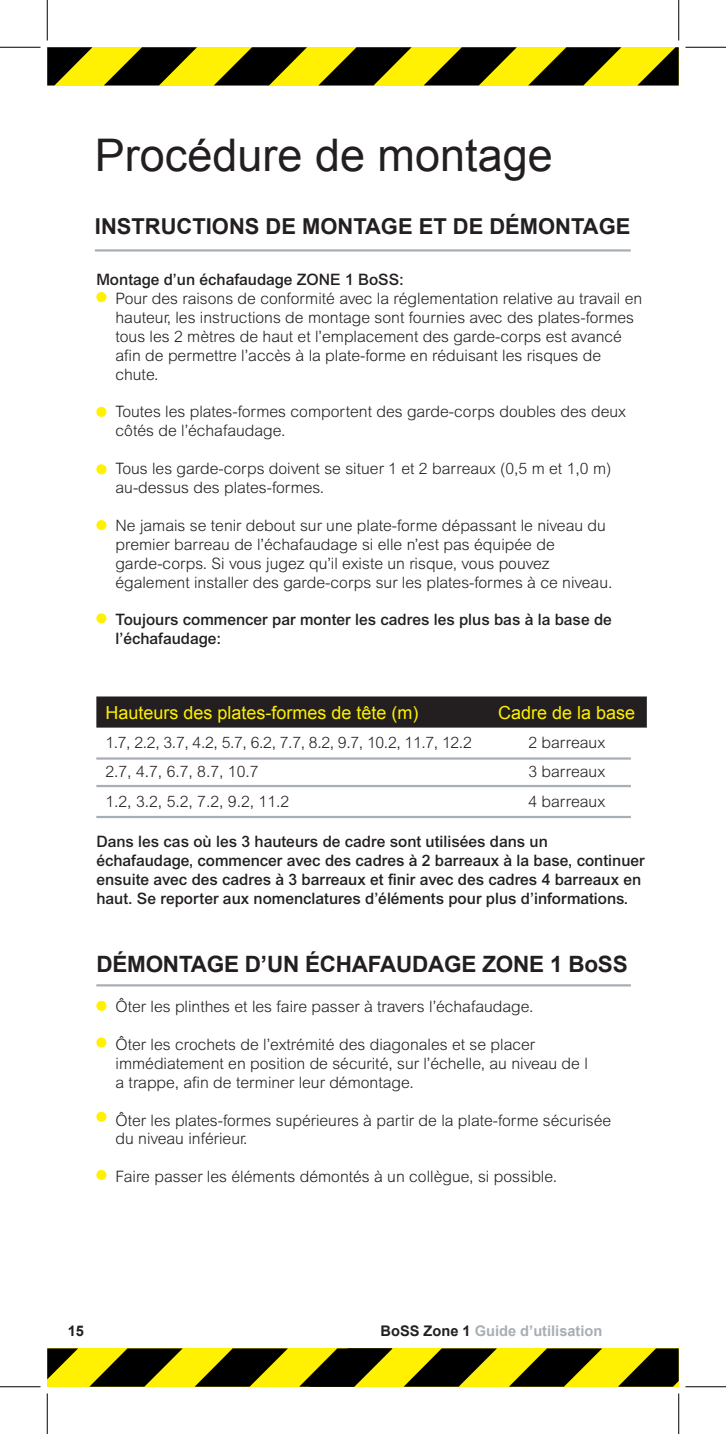
<style>
.page{position:relative;width:726px;height:1434px;background:#fff}
.page>*{position:absolute;margin:0;border:0;box-sizing:border-box;transform-origin:0 0}
.t1{font:45px "Arial";color:#231f20}
.t2{font:700 22.5px "Arial";letter-spacing:-.01em;color:#231f20}
.t3{font:700 22.05px "Arial";color:#231f20}
.t4{font:18px "Arial";color:#fff101}
.t5{font:300 15.75px/18.9px "Arial MT Std";color:#231f20}
.t6{font:500 15.75px/18.9px "Arial MT Std";color:#231f20}
.t7{font:700 14.62px "Arial";color:#a8aeb5}
.t8{font:700 14.62px "Arial";color:#231f20}
.s1{color:#231f20}
</style>
<div class="page">
<div style="left:47px;top:1348px;width:632px;height:39px;background:#fff101"></div>
<svg style="left:618px;top:1348px;width:61px;height:39px"></svg>
<svg style="left:509px;top:1348px;width:93px;height:39px"></svg>
<svg style="left:404px;top:1348px;width:93px;height:39px"></svg>
<svg style="left:299px;top:1348px;width:93px;height:39px"></svg>
<svg style="left:195px;top:1348px;width:93px;height:39px"></svg>
<svg style="left:89px;top:1348px;width:94px;height:39px"></svg>
<svg style="left:47px;top:1348px;width:31px;height:31px"></svg>
<div style="left:47px;top:47px;width:632px;height:38px;background:#fff101"></div>
<svg style="left:47px;top:47px;width:45px;height:38px"></svg>
<svg style="left:104px;top:47px;width:93px;height:38px"></svg>
<svg style="left:214px;top:47px;width:93px;height:38px"></svg>
<svg style="left:319px;top:47px;width:93px;height:38px"></svg>
<svg style="left:424px;top:47px;width:93px;height:38px"></svg>
<svg style="left:528px;top:47px;width:93px;height:38px"></svg>
<svg style="left:638px;top:47px;width:41px;height:38px"></svg>
<hr style="left:95px;top:249px;width:536px;height:3px;background:#a8aeb5">
<div style="left:96px;top:696px;width:551px;height:32px;background:#231f20"></div>
<div style="left:96px;top:292px;width:10px;height:10px;background:#fff101;border-radius:50%"></div>
<div style="left:96px;top:407px;width:10px;height:10px;background:#fff101;border-radius:50%"></div>
<div style="left:96px;top:464px;width:10px;height:10px;background:#fff101;border-radius:50%"></div>
<div style="left:96px;top:520px;width:10px;height:10px;background:#fff101;border-radius:50%"></div>
<div style="left:96px;top:613px;width:10px;height:10px;background:#fff101;border-radius:50%"></div>
<hr style="left:96px;top:984px;width:535px;height:2px;background:#a8aeb5">
<div style="left:96px;top:1001px;width:10px;height:10px;background:#fff101;border-radius:50%"></div>
<div style="left:96px;top:1037px;width:10px;height:11px;background:#fff101;border-radius:50%"></div>
<div style="left:96px;top:1112px;width:10px;height:10px;background:#fff101;border-radius:50%"></div>
<div style="left:96px;top:1170px;width:10px;height:10px;background:#fff101;border-radius:50%"></div>
<hr style="left:96px;top:816px;width:535px;height:2px;background:#a8aeb5">
<hr style="left:96px;top:785px;width:535px;height:2px;background:#a8aeb5">
<hr style="left:96px;top:757px;width:535px;height:3px;background:#a8aeb5">
<hr style="left:0;top:47px;width:40px;height:1px;background:#000">
<hr style="left:685px;top:47px;width:41px;height:1px;background:#000">
<hr style="left:0;top:1386px;width:40px;height:1px;background:#000">
<hr style="left:685px;top:1386px;width:41px;height:1px;background:#000">
<hr style="left:47px;top:0;width:1px;height:41px;background:#000">
<hr style="left:47px;top:1393px;width:1px;height:41px;background:#000">
<hr style="left:678px;top:0;width:1px;height:41px;background:#000">
<hr style="left:678px;top:1393px;width:1px;height:41px;background:#000">
<p class="t1" style="left:95px;top:126px;width:459px">Procédure de montage</p>
<p class="t3" style="left:95px;top:212px;width:537px">INSTRUCTIONS DE MONTAGE ET DE DÉMONTAGE</p>
<p class="t6" style="left:96px;top:270px;width:309px">Montage d’un échafaudage ZONE 1 BoSS:</p>
<p class="t5" style="left:115px;top:289px;width:528px">Pour des raisons de conformité avec la réglementation relative au travail en hauteur, les instructions de montage sont fournies avec des plates-formes tous les 2 mètres de haut et l’emplacement des garde-corps est avancé afin de permettre l’accès à la plate-forme en réduisant les risques de chute.</p>
<p class="t5" style="left:115px;top:402px;width:512px">Toutes les plates-formes comportent des garde-corps doubles des deux côtés de l’échafaudage.</p>
<p class="t5" style="left:115px;top:459px;width:497px">Tous les garde-corps doivent se situer 1 et 2 barreaux (0,5 m et 1,0 m)</p>
<p class="t5" style="left:115px;top:478px;width:210px">au-dessus des plates-formes.</p>
<p class="t5" style="left:115px;top:516px;width:492px">Ne jamais se tenir debout sur une plate-forme dépassant le niveau du</p>
<p class="t5" style="left:115px;top:535px;width:441px">premier barreau de l’échafaudage si elle n’est pas équipée de</p>
<p class="t5" style="left:115px;top:554px;width:436px">garde-corps. Si vous jugez qu’il existe un risque, vous pouvez</p>
<p class="t5" style="left:115px;top:573px;width:498px">également installer des garde-corps sur les plates-formes à ce niveau.</p>
<p class="t6" style="left:115px;top:610px;width:498px">Toujours commencer par monter les cadres les plus bas à la base de l’échafaudage:</p>
<p class="t4" style="left:105px;top:700px;width:315px">Hauteurs des plates-formes de tête (m)</p>
<p class="t4" style="left:498px;top:700px;width:139px">Cadre de la base</p>
<p class="t5" style="left:105px;top:733px;width:368px">1.7, 2.2, 3.7, 4.2, 5.7, 6.2, 7.7, 8.2, 9.7, 10.2, 11.7, 12.2</p>
<p class="t5" style="left:528px;top:733px;width:78px">2 barreaux</p>
<p class="t5" style="left:105px;top:762px;width:155px">2.7, 4.7, 6.7, 8.7, 10.7</p>
<p class="t5" style="left:528px;top:762px;width:78px">3 barreaux</p>
<p class="t5" style="left:105px;top:792px;width:185px">1.2, 3.2, 5.2, 7.2, 9.2, 11.2</p>
<p class="t5" style="left:528px;top:792px;width:78px">4 barreaux</p>
<p class="t6" style="left:96px;top:832px;width:453px">Dans les cas où les 3 hauteurs de cadre sont utilisées dans un</p>
<p class="t6" style="left:96px;top:851px;width:550px">échafaudage, commencer avec des cadres à 2 barreaux à la base, continuer ensuite avec des cadres à 3 barreaux et finir avec des cadres 4 barreaux en haut. Se reporter aux nomenclatures d’éléments pour plus d’informations.</p>
<p class="t2" style="left:96px;top:949px;width:533px">DÉMONTAGE D’UN ÉCHAFAUDAGE ZONE 1 BoSS</p>
<p class="t5" style="left:115px;top:997px;width:420px">Ôter les plinthes et les faire passer à travers l’échafaudage.</p>
<p class="t5" style="left:115px;top:1035px;width:421px">Ôter les crochets de l’extrémité des diagonales et se placer</p>
<p class="t5" style="left:115px;top:1054px;width:474px">immédiatement en position de sécurité, sur l’échelle, au niveau de l</p>
<p class="t5" style="left:115px;top:1073px;width:300px">a trappe, afin de terminer leur démontage.</p>
<p class="t5" style="left:115px;top:1110px;width:497px">Ôter les plates-formes supérieures à partir de la plate-forme sécurisée</p>
<p class="t5" style="left:115px;top:1129px;width:133px">du niveau inférieur.</p>
<p class="t5" style="left:115px;top:1167px;width:443px">Faire passer les éléments démontés à un collègue, si possible.</p>
<p class="t8" style="left:68px;top:1321px;width:18px">15</p>
<p class="t7" style="left:380px;top:1321px;width:223px"><span class="s1">BoSS Zone 1</span> Guide d’utilisation</p>
</div>
